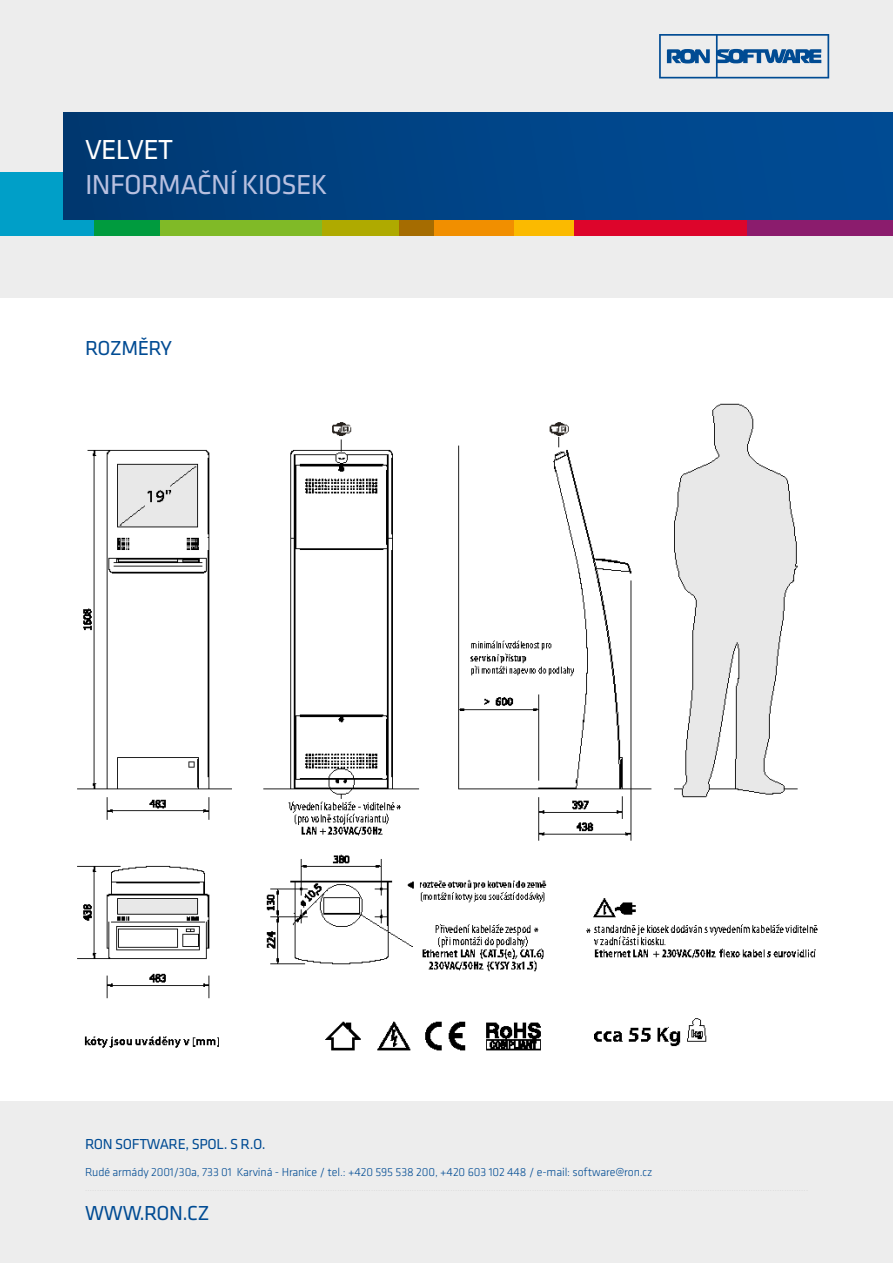
<style>
.page{position:relative;width:893px;height:1263px;background:#fff}
.page>*{position:absolute;margin:0;border:0;box-sizing:border-box;transform-origin:0 0}
.t1{font:28.5px "Klavika";letter-spacing:-.025em;color:#b8c0e0}
.t2{font:28.5px "Klavika";letter-spacing:-.025em;color:#fff}
.t3{font:21px "Klavika";letter-spacing:-.025em;color:#004b93}
.t4{font:15px "Klavika";letter-spacing:-.025em;color:#004b93}
.t5{font:300 12px "Klavika";letter-spacing:-.01em;color:#004b93}
</style>
<div class="page">
<div style="left:0;top:0;width:893px;height:298px;background:#ededed"></div>
<div style="left:0;top:1101px;width:893px;height:162px;background:#ededed"></div>
<div style="left:0;top:172px;width:744px;height:64px;background:#009fc8"></div>
<div style="left:94px;top:172px;width:650px;height:64px;background:#009b3e"></div>
<div style="left:160px;top:172px;width:635px;height:64px;background:#80ba27"></div>
<svg style="left:323px;top:172px;width:566px;height:64px;background:#a19107"></svg>
<div style="left:434px;top:172px;width:459px;height:64px;background:#f18f00"></div>
<div style="left:514px;top:172px;width:379px;height:64px;background:#fbba00"></div>
<div style="left:574px;top:172px;width:319px;height:64px;background:#dd052b"></div>
<div style="left:747px;top:172px;width:146px;height:64px;background:#8b1c6d"></div>
<div style="left:64px;top:113px;width:829px;height:106px;background:linear-gradient(to right,#003972,#004d98)"></div>
<svg style="left:659px;top:34px;width:170px;height:44px"></svg>
<img style="left:77px;top:403px;width:741px;height:648px">
<h1 class="t2" style="left:85px;top:131px;width:89px">VELVET</h1>
<h1 class="t1" style="left:85px;top:166px;width:244px">INFORMAČNÍ KIOSEK</h1>
<h2 class="t3" style="left:85px;top:335px;width:88px">ROZMĚRY</h2>
<p class="t4" style="left:85px;top:1134px;width:10px">RON</p>
<p class="t4" style="left:115px;top:1134px;width:152px">SOFTWARE, SPOL. S R.O.</p>
<p class="t5" style="left:85px;top:1164px;width:569px">Rudé armády 2001/30a, 733 01 Karviná - Hranice / tel.: +420 595 538 200, +420 603 102 448 / e-mail: software@ron.cz</p>
<h2 class="t3" style="left:85px;top:1199px;width:126px">WWW.RON.CZ</h2>
</div>
